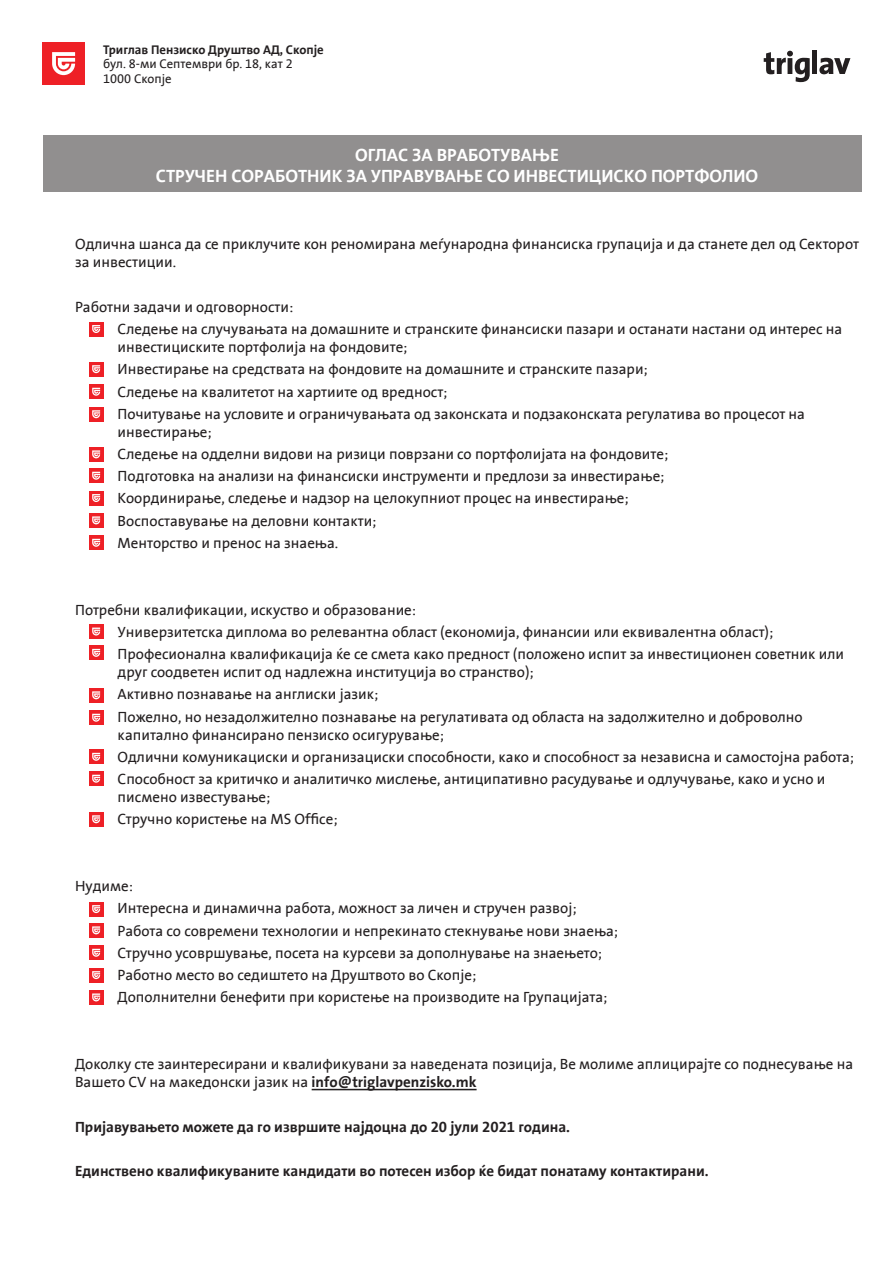
<style>
.page{position:relative;width:893px;height:1263px;background:#fff}
.page>*{position:absolute;margin:0;border:0;box-sizing:border-box;transform-origin:0 0}
.t1{font:700 18px/21.6px "Triglav The Sans Cyrl";color:#fff;text-align:center}
.t2{font:15px/22.2px "Triglav The Sans Cyrl";color:#231f20}
.t3{font:700 15px "Triglav The Sans Cyrl";color:#231f20}
.t4{font:12.75px/14.2px "Triglav The Sans Cyrl";color:#231f20}
.t5{font:700 12.75px "Triglav The Sans Cyrl";color:#231f20}
.s1{font-weight:700}
</style>
<div class="page">
<hr style="left:312px;top:1089px;width:165px;height:1px;background:#231f20">
<div style="left:43px;top:135px;width:819px;height:57px;background:#918f8f"></div>
<div style="left:43px;top:43px;width:42px;height:42px;background:#ee2026"></div>
<svg style="left:52px;top:52px;width:23px;height:23px"></svg>
<div style="left:89px;top:322px;width:14px;height:14px;background:#ee2026"></div>
<svg style="left:92px;top:325px;width:8px;height:8px"></svg>
<div style="left:89px;top:362px;width:14px;height:14px;background:#ee2026"></div>
<svg style="left:92px;top:365px;width:8px;height:8px"></svg>
<div style="left:89px;top:384px;width:14px;height:15px;background:#ee2026"></div>
<svg style="left:92px;top:388px;width:8px;height:8px"></svg>
<div style="left:89px;top:407px;width:14px;height:15px;background:#ee2026"></div>
<svg style="left:92px;top:410px;width:8px;height:8px"></svg>
<div style="left:89px;top:447px;width:14px;height:15px;background:#ee2026"></div>
<svg style="left:92px;top:450px;width:8px;height:8px"></svg>
<div style="left:89px;top:902px;width:14px;height:14px;background:#ee2026"></div>
<svg style="left:92px;top:905px;width:8px;height:8px"></svg>
<svg style="left:89px;top:624px;width:14px;height:15px"></svg>
<svg style="left:92px;top:628px;width:8px;height:7px"></svg>
<div style="left:89px;top:468px;width:14px;height:15px;background:#ee2026"></div>
<svg style="left:92px;top:472px;width:8px;height:8px"></svg>
<div style="left:89px;top:923px;width:14px;height:15px;background:#ee2026"></div>
<svg style="left:92px;top:926px;width:8px;height:8px"></svg>
<div style="left:89px;top:645px;width:14px;height:15px;background:#ee2026"></div>
<svg style="left:92px;top:649px;width:8px;height:8px"></svg>
<div style="left:89px;top:491px;width:14px;height:14px;background:#ee2026"></div>
<svg style="left:92px;top:494px;width:8px;height:8px"></svg>
<div style="left:89px;top:945px;width:14px;height:15px;background:#ee2026"></div>
<svg style="left:92px;top:949px;width:8px;height:8px"></svg>
<div style="left:89px;top:990px;width:14px;height:15px;background:#ee2026"></div>
<svg style="left:92px;top:993px;width:8px;height:8px"></svg>
<div style="left:89px;top:688px;width:14px;height:15px;background:#ee2026"></div>
<svg style="left:92px;top:691px;width:8px;height:8px"></svg>
<div style="left:89px;top:513px;width:14px;height:15px;background:#ee2026"></div>
<svg style="left:92px;top:516px;width:8px;height:8px"></svg>
<div style="left:89px;top:968px;width:14px;height:14px;background:#ee2026"></div>
<svg style="left:92px;top:971px;width:8px;height:8px"></svg>
<div style="left:89px;top:710px;width:14px;height:15px;background:#ee2026"></div>
<svg style="left:92px;top:714px;width:8px;height:8px"></svg>
<div style="left:89px;top:535px;width:14px;height:15px;background:#ee2026"></div>
<svg style="left:92px;top:539px;width:8px;height:8px"></svg>
<div style="left:89px;top:749px;width:14px;height:15px;background:#ee2026"></div>
<svg style="left:92px;top:753px;width:8px;height:8px"></svg>
<div style="left:89px;top:771px;width:14px;height:15px;background:#ee2026"></div>
<svg style="left:92px;top:775px;width:8px;height:8px"></svg>
<div style="left:89px;top:812px;width:14px;height:15px;background:#ee2026"></div>
<svg style="left:92px;top:815px;width:8px;height:8px"></svg>
<svg style="left:764px;top:51px;width:46px;height:31px"></svg>
<div style="left:812px;top:51px;width:5px;height:23px;background:#231f20"></div>
<svg style="left:819px;top:58px;width:31px;height:16px"></svg>
<p class="t5" style="left:103px;top:43px;width:222px">Триглав Пензиско Друштво АД, Скопје</p>
<p class="t4" style="left:103px;top:57px;width:191px">бул. 8-ми Септември бр. 18, кат 2<br>1000 Скопје</p>
<p class="t1" style="left:156px;top:144px;width:604px">ОГЛАС ЗА ВРАБОТУВАЊЕ<br>СТРУЧЕН СОРАБОТНИК ЗА УПРАВУВАЊЕ СО ИНВЕСТИЦИСКО ПОРТФОЛИО</p>
<p class="t2" style="left:75px;top:236px;width:785px;line-height:18px">Одлична шанса да се приклучите кон реномирана меѓународна финансиска групација и да станете дел од Секторот за инвестиции.</p>
<p class="t2" style="left:118px;top:296px;width:726px;text-indent:-43px">Работни задачи и одговорности:<br>Следење на случувањата на домашните и странските финансиски пазари и останати настани од интерес на</p>
<p class="t2" style="left:118px;top:336px;width:689px">инвестициските портфолија на фондовите;<br>Инвестирање на средствата на фондовите на домашните и странските пазари;<br>Следење на квалитетот на хартиите од вредност;<br>Почитување на условите и ограничувањата од законската и подзаконската регулатива во процесот на</p>
<p class="t2" style="left:118px;top:421px;width:552px">инвестирање;<br>Следење на одделни видови на ризици поврзани со портфолијата на фондовите; Подготовка на анализи на финансиски инструменти и предлози за инвестирање; Координирање, следење и надзор на целокупниот процес на инвестирање; Воспоставување на деловни контакти;<br>Менторство и пренос на знаења.</p>
<p class="t2" style="left:118px;top:599px;width:728px;text-indent:-43px">Потребни квалификации, искуство и образование:<br>Универзитетска диплома во релевантна област (економија, финансии или еквивалентна област);<br>Професионална квалификација ќе се смета како предност (положено испит за инвестиционен советник или</p>
<p class="t2" style="left:118px;top:661px;width:687px">друг соодветен испит од надлежна институција во странство);<br>Активно познавање на англиски јазик;<br>Пожелно, но незадолжително познавање на регулативата од областа на задолжително и доброволно</p>
<p class="t2" style="left:118px;top:724px;width:738px">капитално финансирано пензиско осигурување;<br>Одлични комуникациски и организациски способности, како и способност за независна и самостојна работа;<br>Способност за критичко и аналитичко мислење, антиципативно расудување и одлучување, како и усно и</p>
<p class="t2" style="left:118px;top:786px;width:222px">писмено известување;<br>Стручно користење на MS Office;</p>
<p class="t2" style="left:118px;top:875px;width:502px;text-indent:-43px">Нудиме:<br>Интересна и динамична работа, можност за личен и стручен развој; Работа со современи технологии и непрекинато стекнување нови знаења; Стручно усовршување, посета на курсеви за дополнување на знаењето; Работно место во седиштето на Друштвото во Скопје;<br>Дополнителни бенефити при користење на производите на Групацијата;</p>
<p class="t2" style="left:75px;top:1055px;width:780px;line-height:18px">Доколку сте заинтересирани и квалификувани за наведената позиција, Ве молиме аплицирајте со поднесување на<br>Вашето CV на македонски јазик на <span class="s1">info@triglavpenzisko.mk</span></p>
<p class="t3" style="left:75px;top:1118px;width:497px">Пријавувањето можете да го извршите најдоцна до 20 јули 2021 година.</p>
<p class="t3" style="left:75px;top:1163px;width:635px">Единствено квалификуваните кандидати во потесен избор ќе бидат понатаму контактирани.</p>
</div>
